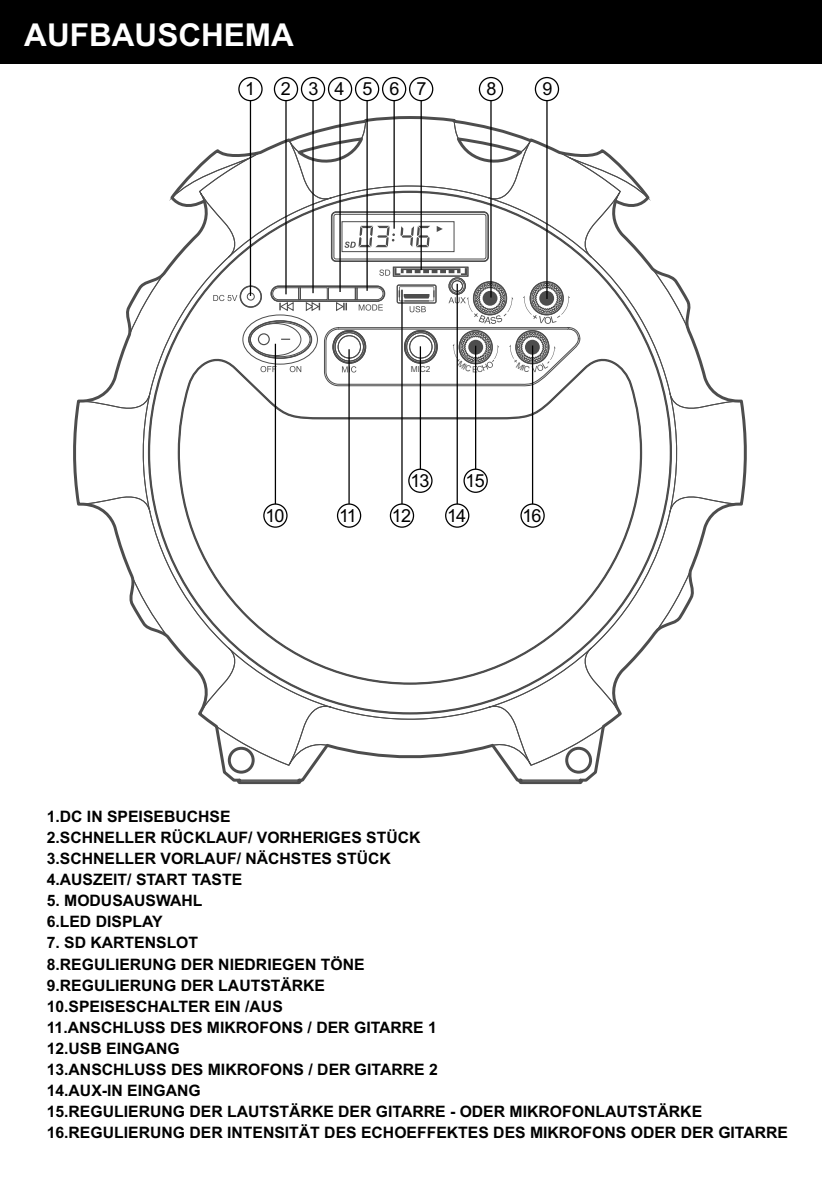
<style>
.page{position:relative;width:822px;height:1204px;background:#fff}
.page>*{position:absolute;margin:0;border:0;box-sizing:border-box;transform-origin:0 0}
.t1{font:700 31.5px "Arial";color:#fff}
.t2{font:18px "Arial";letter-spacing:-.055em;color:#000}
.t3{font:700 15.75px/21.2px "Arial";color:#000}
.t4{font:8.33px "Arial";color:#4d4d4d}
</style>
<div class="page">
<div style="left:0;top:0;width:821px;height:64px;background:#000"></div>
<svg style="left:73px;top:260px;width:673px;height:506px"></svg>
<svg style="left:169px;top:121px;width:482px;height:139px"></svg>
<hr style="left:275px;top:344px;width:1px;height:160px;background:#000">
<hr style="left:348px;top:349px;width:2px;height:155px;background:#000">
<hr style="left:420px;top:346px;width:1px;height:123px;background:#000">
<hr style="left:401px;top:290px;width:1px;height:214px;background:#000">
<hr style="left:475px;top:346px;width:1px;height:123px;background:#000">
<hr style="left:456px;top:284px;width:2px;height:220px;background:#000">
<hr style="left:532px;top:345px;width:1px;height:159px;background:#000">
<hr style="left:250px;top:101px;width:1px;height:195px;background:#000">
<hr style="left:285px;top:101px;width:1px;height:193px;background:#000">
<hr style="left:312px;top:101px;width:1px;height:192px;background:#000">
<hr style="left:339px;top:101px;width:1px;height:191px;background:#000">
<hr style="left:366px;top:101px;width:2px;height:190px;background:#000">
<hr style="left:393px;top:101px;width:2px;height:128px;background:#000">
<hr style="left:420px;top:101px;width:2px;height:169px;background:#000">
<hr style="left:490px;top:101px;width:1px;height:197px;background:#000">
<hr style="left:546px;top:101px;width:1px;height:198px;background:#000">
<div style="left:263px;top:503px;width:24px;height:25px;border:1px solid #000;border-radius:50%"></div>
<div style="left:337px;top:503px;width:24px;height:25px;border:1px solid #000;border-radius:50%"></div>
<div style="left:390px;top:503px;width:24px;height:25px;border:1px solid #000;border-radius:50%"></div>
<div style="left:445px;top:503px;width:24px;height:25px;border:1px solid #000;border-radius:50%"></div>
<div style="left:463px;top:468px;width:25px;height:25px;border:1px solid #000;border-radius:50%"></div>
<div style="left:408px;top:468px;width:24px;height:25px;border:1px solid #000;border-radius:50%"></div>
<div style="left:238px;top:77px;width:24px;height:24px;border:1px solid #000;border-radius:50%"></div>
<div style="left:274px;top:77px;width:24px;height:24px;border:1px solid #000;border-radius:50%"></div>
<div style="left:301px;top:77px;width:24px;height:24px;border:1px solid #000;border-radius:50%"></div>
<div style="left:328px;top:77px;width:24px;height:24px;border:1px solid #000;border-radius:50%"></div>
<div style="left:355px;top:77px;width:24px;height:24px;border:1px solid #000;border-radius:50%"></div>
<div style="left:382px;top:77px;width:24px;height:24px;border:1px solid #000;border-radius:50%"></div>
<div style="left:409px;top:77px;width:24px;height:24px;border:1px solid #000;border-radius:50%"></div>
<div style="left:479px;top:77px;width:24px;height:24px;border:1px solid #000;border-radius:50%"></div>
<div style="left:534px;top:77px;width:25px;height:24px;border:1px solid #000;border-radius:50%"></div>
<div style="left:520px;top:503px;width:24px;height:25px;border:1px solid #000;border-radius:50%"></div>
<svg style="left:213px;top:268px;width:367px;height:119px"></svg>
<h1 class="t1" style="left:24px;top:23px;width:271px">AUFBAUSCHEMA</h1>
<p class="t2" style="left:245px;top:82px;width:12px">1</p>
<p class="t2" style="left:281px;top:82px;width:147px">234567</p>
<p class="t2" style="left:486px;top:82px;width:12px">8</p>
<p class="t2" style="left:542px;top:82px;width:12px">9</p>
<p class="t4" style="left:410px;top:366px;width:21px">MIC2</p>
<p class="t2" style="left:410px;top:474px;width:21px">13</p>
<p class="t2" style="left:465px;top:474px;width:21px">15</p>
<p class="t2" style="left:265px;top:509px;width:21px">10</p>
<p class="t2" style="left:339px;top:509px;width:19px">11</p>
<p class="t2" style="left:392px;top:509px;width:21px">12</p>
<p class="t2" style="left:447px;top:509px;width:21px">14</p>
<p class="t2" style="left:522px;top:509px;width:21px">16</p>
<p class="t3" style="left:47px;top:807px;width:375px">1.DC IN SPEISEBUCHSE<br>2.SCHNELLER RÜCKLAUF/ VORHERIGES STÜCK<br>3.SCHNELLER VORLAUF/ NÄCHSTES STÜCK<br>4.AUSZEIT/ START TASTE</p>
<p class="t3" style="left:47px;top:891px;width:157px">5. MODUSAUSWAHL<br>6.LED DISPLAY</p>
<p class="t3" style="left:47px;top:934px;width:742px">7. SD KARTENSLOT<br>8.REGULIERUNG DER NIEDRIEGEN TÖNE<br>9.REGULIERUNG DER LAUTSTÄRKE<br>10.SPEISESCHALTER EIN /AUS<br>11.ANSCHLUSS DES MIKROFONS / DER GITARRE 1<br>12.USB EINGANG<br>13.ANSCHLUSS DES MIKROFONS / DER GITARRE 2<br>14.AUX-IN EINGANG<br>15.REGULIERUNG DER LAUTSTÄRKE DER GITARRE - ODER MIKROFONLAUTSTÄRKE 16.REGULIERUNG DER INTENSITÄT DES ECHOEFFEKTES DES MIKROFONS ODER DER GITARRE</p>
</div>
